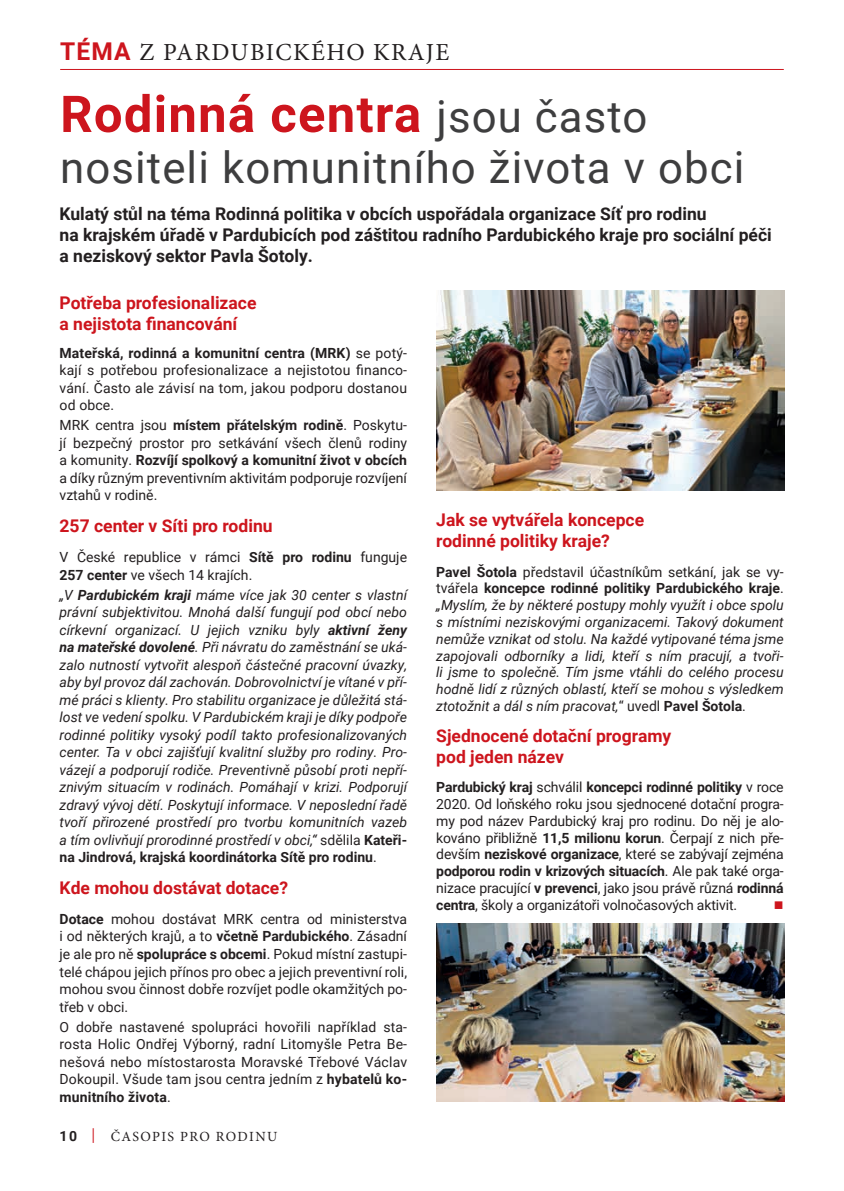
<style>
.page{position:relative;width:844px;height:1191px;background:#fff}
.page>*{position:absolute;margin:0;border:0;box-sizing:border-box;transform-origin:0 0}
.t1{font:700 50.75px "Roboto";letter-spacing:.025em;color:#cd151d}
.t2{font:43.75px "Roboto";letter-spacing:.025em;color:#3e3e3f}
.t3{font:24.5px "Minion Pro";letter-spacing:.06em;color:#231f20}
.t4{font:700 17.5px/21px "Roboto";color:#231f20}
.t5{font:700 17.5px/21px "Roboto";color:#cd151d}
.t6{font:14px/17.5px "Roboto";color:#231f20;text-align:justify}
.t7{font:italic 14px/17.5px "Roboto";color:#231f20;text-align:justify}
.t8{font:14px "Minion Pro";letter-spacing:.095em;color:#231f20}
.t9{font:13.12px "Wingdings";color:#cd151d}
.s1{font-family:"Roboto";font-weight:700;color:#cd151d}
.s2{font-weight:400;font-size:43.75px;color:#3e3e3f}
.s3{font-weight:700}
.s4{font-style:normal}
.s5{font-weight:700;font-style:normal}
.s6{font-family:"Roboto";font-weight:700}
.s7{font-family:"Loretta";font-weight:700;font-size:17.5px;color:#cd151d}
</style>
<div class="page">
<hr style="left:60px;top:69px;width:723px;height:1px;background:#cd151d">
<img style="left:437px;top:290px;width:347px;height:200px">
<img style="left:437px;top:923px;width:347px;height:178px">
<h3 class="t3" style="left:60px;top:36px;width:390px"><span class="s1">TÉMA</span> Z PARDUBICKÉHO KRAJE</h3>
<h1 class="t1" style="left:60px;top:78px;width:588px">Rodinná centra <span class="s2">jsou často</span></h1>
<h2 class="t2" style="left:60px;top:136px;width:685px">nositeli komunitního života v obci</h2>
<p class="t4" style="left:60px;top:202px;width:713px">Kulatý stůl na téma Rodinná politika v obcích uspořádala organizace Síť pro rodinu<br>na krajském úřadě v Pardubicích pod záštitou radního Pardubického kraje pro sociální péči a neziskový sektor Pavla Šotoly.</p>
<p class="t5" style="left:60px;top:291px;width:198px;line-height:21.7px">Potřeba profesionalizace a nejistota financování</p>
<p class="t6" style="left:60px;top:343px;width:349px"><span class="s3">Mateřská, rodinná a komunitní centra (MRK)</span> se potý&shy;kají s potřebou profesionalizace a nejistotou financo&shy;vání. Často ale závisí na tom, jakou podporu dostanou od obce.</p>
<p class="t6" style="left:60px;top:416px;width:349px">MRK centra jsou <span class="s3">místem přátelským rodině</span>. Poskytu&shy;jí bezpečný prostor pro setkávání všech členů rodiny a komunity. <span class="s3">Rozvíjí spolkový a komunitní život v obcích </span>a díky různým preventivním aktivitám podporuje rozvíjení vztahů v rodině.</p>
<p class="t5" style="left:60px;top:515px;width:214px">257 center v Síti pro rodinu</p>
<p class="t6" style="left:60px;top:548px;width:349px">V České republice v rámci <span class="s3">Sítě pro rodinu</span> funguje<br><span class="s3">257 center</span> ve všech 14 krajích.</p>
<p class="t7" style="left:60px;top:585px;width:349px">„V <span class="s3">Pardubickém kraji</span> máme více jak 30 center s vlastní právní subjektivitou. Mnohá další fungují pod obcí nebo církevní organizací. U jejich vzniku byly <span class="s3">aktivní ženy na mateřské dovolené</span>. Při návratu do zaměstnání se uká&shy;zalo nutností vytvořit alespoň částečné pracovní úvazky, aby byl provoz dál zachován. Dobrovolnictví je vítané v pří&shy;mé práci s klienty. Pro stabilitu organizace je důležitá stá&shy;lost ve vedení spolku. V Pardubickém kraji je díky podpoře rodinné politiky vysoký podíl takto profesionalizovaných center. Ta v obci zajišťují kvalitní služby pro rodiny. Pro&shy;vázejí a podporují rodiče. Preventivně působí proti nepří&shy;znivým situacím v rodinách. Pomáhají v krizi. Podporují zdravý vývoj dětí. Poskytují informace. V neposlední řadě tvoří přirozené prostředí pro tvorbu komunitních vazeb a tím ovlivňují prorodinné prostředí v obci,“ <span class="s4">sdělila</span> <span class="s5">Kateři&shy;na Jindrová, krajská koordinátorka Sítě pro rodinu</span><span class="s4">.</span></p>
<p class="t5" style="left:60px;top:876px;width:230px">Kde mohou dostávat dotace?</p>
<p class="t6" style="left:60px;top:909px;width:349px"><span class="s3">Dotace</span> mohou dostávat MRK centra od ministerstva i od některých krajů, a to <span class="s3">včetně Pardubického</span>. Zásadní je ale pro ně <span class="s3">spolupráce s obcemi</span>. Pokud místní zastupi&shy;telé chápou jejich přínos pro obec a jejich preventivní roli, mohou svou činnost dobře rozvíjet podle okamžitých po&shy;třeb v obci.</p>
<p class="t6" style="left:60px;top:1017px;width:349px">O dobře nastavené spolupráci hovořili například sta&shy;rosta Holic Ondřej Výborný, radní Litomyšle Petra Be&shy;nešová nebo místostarosta Moravské Třebové Václav Dokoupil. Všude tam jsou centra jedním z <span class="s3">hybatelů ko&shy;munitního života</span>.</p>
<p class="t5" style="left:436px;top:509px;width:209px">Jak se vytvářela koncepce rodinné politiky kraje?</p>
<p class="t7" style="left:436px;top:562px;width:349px;line-height:16.8px"><span class="s5">Pavel Šotola</span> <span class="s4">představil účastníkům setkání, jak se vy&shy;tvářela</span> <span class="s5">koncepce rodinné politiky Pardubického kraje</span><span class="s4">. </span>„Myslím, že by některé postupy mohly využít i obce spolu s místními neziskovými organizacemi. Takový dokument nemůže vznikat od stolu. Na každé vytipované téma jsme zapojovali odborníky a lidi, kteří s ním pracují, a tvoři&shy;li jsme to společně. Tím jsme vtáhli do celého procesu hodně lidí z různých oblastí, kteří se mohou s výsledkem ztotožnit a dál s ním pracovat,<span class="s4">“ uvedl</span> <span class="s5">Pavel Šotola</span><span class="s4">.</span></p>
<p class="t5" style="left:436px;top:724px;width:236px">Sjednocené dotační programy pod jeden název</p>
<p class="t6" style="left:436px;top:778px;width:349px;line-height:16.8px"><span class="s3">Pardubický kraj</span> schválil <span class="s3">koncepci rodinné politiky</span> v roce 2020. Od loňského roku jsou sjednocené dotační progra&shy;my pod název Pardubický kraj pro rodinu. Do něj je alo&shy;kováno přibližně <span class="s3">11,5 milionu korun</span>. Čerpají z nich pře&shy;devším <span class="s3">neziskové organizace</span>, které se zabývají zejména <span class="s3">podporou rodin v krizových situacích</span>. Ale pak také orga&shy;nizace pracující <span class="s3">v prevenci</span>, jako jsou právě různá <span class="s3">rodinná centra</span>, školy a organizátoři volnočasových aktivit.</p>
<p class="t9" style="left:773px;top:898px;width:11px">■</p>
<p class="t8" style="left:60px;top:1127px;width:219px"><span class="s6">10</span> <span class="s7">|</span> ČASOPIS PRO RODINU</p>
</div>
